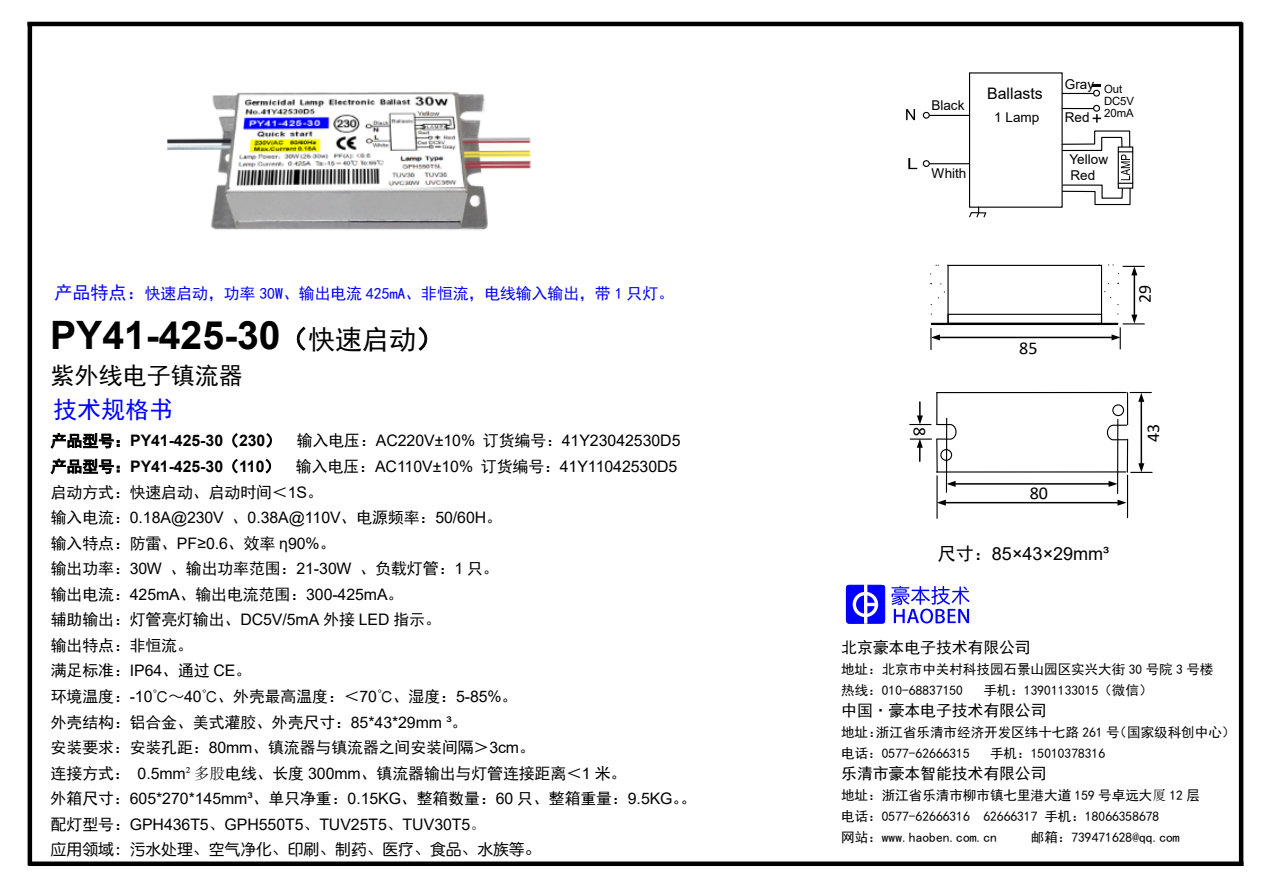
<style>
.page{position:relative;width:1263px;height:893px;background:#fff}
.page>*{position:absolute;margin:0;border:0;box-sizing:border-box;transform-origin:0 0}
.t1{font:700 39.15px "Arial";color:#000}
.t2{font:24px "Sim Hei";color:#000}
.t3{font:24px "Sim Hei";letter-spacing:.005em;color:#00f}
.t4{font:18px "Arial";letter-spacing:.005em;color:#000}
.t5{font:18px "Calibri";letter-spacing:.005em;color:#000}
.t6{font:15.9px/25.5px "Sim Hei";color:#000}
.t7{font:15.9px/25.7px "Arial";color:#000}
.t8{font:15.9px "Sim Hei";color:#00f}
.t9{font:15.9px "Qing Yuan";color:#000}
.t10{font:13.5px/21.1px "Sim Hei";color:#000}
.t11{font:13.5px/15.3px "Arial";letter-spacing:.005em;color:#000}
.t12{font:11.4px/12.1px "Arial";color:#000}
.s1{font-size:18px}
.s2{font-family:"Sim Hei";font-weight:400;font-size:27px}
.s3{font-family:"Sim Hei"}
.s4{font-weight:700}
.s5{font-family:"Arial"}
.s6{font-family:"Sim Sun"}
</style>
<div class="page">
<img style="left:167px;top:92px;width:364px;height:138px">
<svg style="left:50px;top:433px;width:69px;height:16px"></svg>
<svg style="left:232px;top:433px;width:6px;height:15px"></svg>
<svg style="left:266px;top:433px;width:6px;height:15px"></svg>
<svg style="left:50px;top:458px;width:69px;height:16px"></svg>
<svg style="left:232px;top:459px;width:6px;height:14px"></svg>
<svg style="left:265px;top:459px;width:6px;height:14px"></svg>
<svg style="left:297px;top:326px;width:9px;height:25px"></svg>
<svg style="left:418px;top:326px;width:9px;height:25px"></svg>
<svg style="left:1063px;top:130px;width:70px;height:76px"></svg>
<svg style="left:906px;top:109px;width:9px;height:11px"></svg>
<svg style="left:908px;top:158px;width:9px;height:11px"></svg>
<div style="left:969px;top:72px;width:94px;height:136px;border:1px solid #000"></div>
<hr style="left:930px;top:115px;width:39px;height:1px;background:#000">
<div style="left:923px;top:112px;width:7px;height:7px;border:1px solid #000;border-radius:50%"></div>
<hr style="left:930px;top:163px;width:39px;height:1px;background:#000">
<div style="left:923px;top:160px;width:7px;height:7px;border:1px solid #000;border-radius:50%"></div>
<svg style="left:969px;top:207px;width:18px;height:11px"></svg>
<svg style="left:1092px;top:84px;width:9px;height:2px"></svg>
<svg style="left:1093px;top:114px;width:8px;height:9px"></svg>
<hr style="left:1062px;top:108px;width:31px;height:1px;background:#000">
<div style="left:1093px;top:105px;width:7px;height:7px;border:1px solid #000;border-radius:50%"></div>
<hr style="left:1062px;top:93px;width:31px;height:1px;background:#000">
<div style="left:1093px;top:90px;width:7px;height:7px;border:1px solid #000;border-radius:50%"></div>
<hr style="left:954px;top:483px;width:156px;height:2px;background:#000">
<svg style="left:1108px;top:481px;width:9px;height:6px"></svg>
<svg style="left:947px;top:481px;width:9px;height:6px"></svg>
<hr style="left:1140px;top:400px;width:2px;height:65px;background:#000">
<hr style="left:936px;top:476px;width:2px;height:42px;background:#000">
<svg style="left:1131px;top:463px;width:21px;height:10px"></svg>
<svg style="left:1130px;top:392px;width:21px;height:10px"></svg>
<hr style="left:1127px;top:475px;width:1px;height:43px;background:#000">
<hr style="left:946px;top:418px;width:1px;height:74px;background:#000">
<hr style="left:1117px;top:419px;width:1px;height:74px;background:#000">
<hr style="left:944px;top:502px;width:175px;height:1px;background:#000">
<svg style="left:1117px;top:500px;width:9px;height:6px"></svg>
<svg style="left:937px;top:500px;width:9px;height:6px"></svg>
<hr style="left:937px;top:392px;width:189px;height:1px;background:#000">
<hr style="left:936px;top:471px;width:190px;height:2px;background:#000">
<svg style="left:910px;top:402px;width:47px;height:59px"></svg>
<hr style="left:936px;top:392px;width:1px;height:32px;background:#000">
<hr style="left:936px;top:439px;width:2px;height:33px;background:#000">
<svg style="left:1106px;top:424px;width:22px;height:17px"></svg>
<hr style="left:1127px;top:393px;width:1px;height:32px;background:#000">
<hr style="left:1127px;top:439px;width:1px;height:33px;background:#000">
<div style="left:940px;top:449px;width:12px;height:12px;border:1px solid #000;border-radius:50%"></div>
<div style="left:1112px;top:404px;width:12px;height:12px;border:1px solid #000;border-radius:50%"></div>
<hr style="left:938px;top:337px;width:175px;height:1px;background:#000">
<hr style="left:931px;top:323px;width:187px;height:2px;background:#000">
<div style="left:947px;top:314px;width:155px;height:10px;border:1px solid #000"></div>
<div style="left:947px;top:265px;width:155px;height:59px;border:1px solid #000"></div>
<svg style="left:930px;top:264px;width:18px;height:86px"></svg>
<svg style="left:1099px;top:264px;width:45px;height:85px"></svg>
<svg style="left:845px;top:584px;width:124px;height:40px"></svg>
<hr style="left:27px;top:22px;width:1215px;height:4px;background:#000">
<hr style="left:28px;top:22px;width:4px;height:843px;background:#000">
<div style="left:29px;top:861px;width:1214px;height:5px;background:#000"></div>
<hr style="left:1239px;top:23px;width:4px;height:843px;background:#000">
<p class="t8" style="left:54px;top:285px;width:621px"><span class="s1">产品特点：</span>快速启动，功率 30W、输出电流 425mA、非恒流，电线输入输出，带 1 只灯。</p>
<h1 class="t1" style="left:50px;top:308px;width:394px">PY41-425-30<span class="s2">（快速启动）</span></h1>
<h2 class="t2" style="left:51px;top:363px;width:194px">紫外线电子镇流器</h2>
<h2 class="t3" style="left:53px;top:398px;width:122px">技术规格书</h2>
<p class="t7" style="left:51px;top:428px;width:631px"><span class="s3">产品型号：</span><span class="s4">PY41-425-30</span><span class="s3">（</span><span class="s4">230</span><span class="s3">） 输入电压：</span>AC220V±10% <span class="s3">订货编号：</span>41Y23042530D5<span class="s3">产品型号：</span><span class="s4">PY41-425-30</span><span class="s3">（</span><span class="s4">110</span><span class="s3">） 输入电压：</span>AC110V±10% <span class="s3">订货编号：</span>41Y11042530D5</p>
<p class="t6" style="left:51px;top:479px;width:274px">启动方式：快速启动、启动时间＜<span class="s5">1S</span>。</p>
<p class="t7" style="left:51px;top:505px;width:453px"><span class="s3">输入电流：</span>0.18A@230V <span class="s3">、</span>0.38A@110V<span class="s3">、电源频率：</span>50/60H<span class="s3">。</span></p>
<p class="t6" style="left:51px;top:530px;width:577px">输入特点：防雷、<span class="s5">PF≥0.6</span>、效率 <span class="s5">η90%</span>。<br>输出功率：<span class="s5">30W</span> 、输出功率范围：<span class="s5">21-30W</span> 、负载灯管：<span class="s5">1</span> 只。<br>输出电流：<span class="s5">425mA</span>、输出电流范围：<span class="s5">300-425mA</span>。<br>辅助输出：灯管亮灯输出、<span class="s5">DC5V/5mA</span> 外接 <span class="s5">LED</span> 指示。<br>输出特点：非恒流。<br>满足标准：<span class="s5">IP64</span>、通过 <span class="s5">CE</span>。<br>环境温度：<span class="s5">-10</span>℃～<span class="s5">40</span>℃、外壳最高温度：＜<span class="s5">70</span>℃、湿度：<span class="s5">5-85%</span>。<br>外壳结构：铝合金、美式灌胶、外壳尺寸：<span class="s5">85*43*29mm ³</span>。<br>安装要求：安装孔距：<span class="s5">80mm</span>、镇流器与镇流器之间安装间隔＞<span class="s5">3cm</span>。<br>连接方式： <span class="s5">0.5mm</span><span class="s6">²多股</span>电线、长度 <span class="s5">300mm</span>、镇流器输出与灯管连接距离＜<span class="s5">1</span> 米。</p>
<p class="t7" style="left:51px;top:786px;width:647px"><span class="s3">外箱尺寸：</span>605*270*145mm³<span class="s3">、单只净重：</span>0.15KG<span class="s3">、整箱数量：</span>60 <span class="s3">只、整箱重量：</span>9.5KG<span class="s3">。。配灯型号：</span>GPH436T5<span class="s6">、</span>GPH550T5<span class="s6">、</span>TUV25T5<span class="s6">、</span>TUV30T5<span class="s6">。</span></p>
<p class="t9" style="left:51px;top:842px;width:491px">应用领域：污水处理、空气净化、印刷、制药、医疗、食品、水族等。</p>
<p class="t11" style="left:931px;top:98px;width:35px">Black</p>
<p class="t11" style="left:931px;top:166px;width:36px">Whith</p>
<p class="t7" style="left:987px;top:81px;width:57px">Ballasts</p>
<p class="t11" style="left:994px;top:109px;width:47px">1 Lamp</p>
<p class="t11" style="left:1065px;top:76px;width:31px">Gray</p>
<p class="t11" style="left:1065px;top:110px;width:26px">Red</p>
<p class="t12" style="left:1104px;top:83px;width:32px">Out<br>DC5V<br>20mA</p>
<p class="t11" style="left:1069px;top:152px;width:40px">Yellow<br>Red</p>
<p class="t5" style="left:932px;top:427px;width:11px;rotate:90deg">8</p>
<p class="t5" style="left:1019px;top:335px;width:20px">85</p>
<p class="t5" style="left:1030px;top:480px;width:20px">80</p>
<p class="t5" style="left:1132px;top:303px;width:20px;rotate:-90deg">29</p>
<p class="t5" style="left:1140px;top:442px;width:20px;rotate:-90deg">43</p>
<p class="t4" style="left:938px;top:541px;width:173px"><span class="s3">尺寸：</span>85×43×29mm³</p>
<p class="t6" style="left:841px;top:634px;width:191px">北京豪本电子技术有限公司</p>
<p class="t10" style="left:841px;top:658px;width:374px">地址：北京市中关村科技园石景山园区实兴大街 30 号院 3 号楼热线：010-68837150</p>
<p class="t10" style="left:983px;top:679px;width:171px">手机：13901133015（微信）</p>
<p class="t6" style="left:841px;top:697px;width:207px">中国·豪本电子技术有限公司</p>
<p class="t10" style="left:841px;top:721px;width:396px">地址：浙江省乐清市经济开发区纬十七路 261 号（国家级科创中心）电话：0577-62666315</p>
<p class="t10" style="left:990px;top:743px;width:117px">手机：15010378316</p>
<p class="t6" style="left:841px;top:760px;width:207px">乐清市豪本智能技术有限公司</p>
<p class="t10" style="left:841px;top:785px;width:360px">地址：浙江省乐清市柳市镇七里港大道 159 号卓远大<span class="s6">厦</span> 12 层电话：0577-62666316 62666317 手机：18066358678<br>网站：www.haoben.com.cn</p>
<p class="t10" style="left:1031px;top:827px;width:150px">邮箱：739471628@qq.com</p>
</div>
